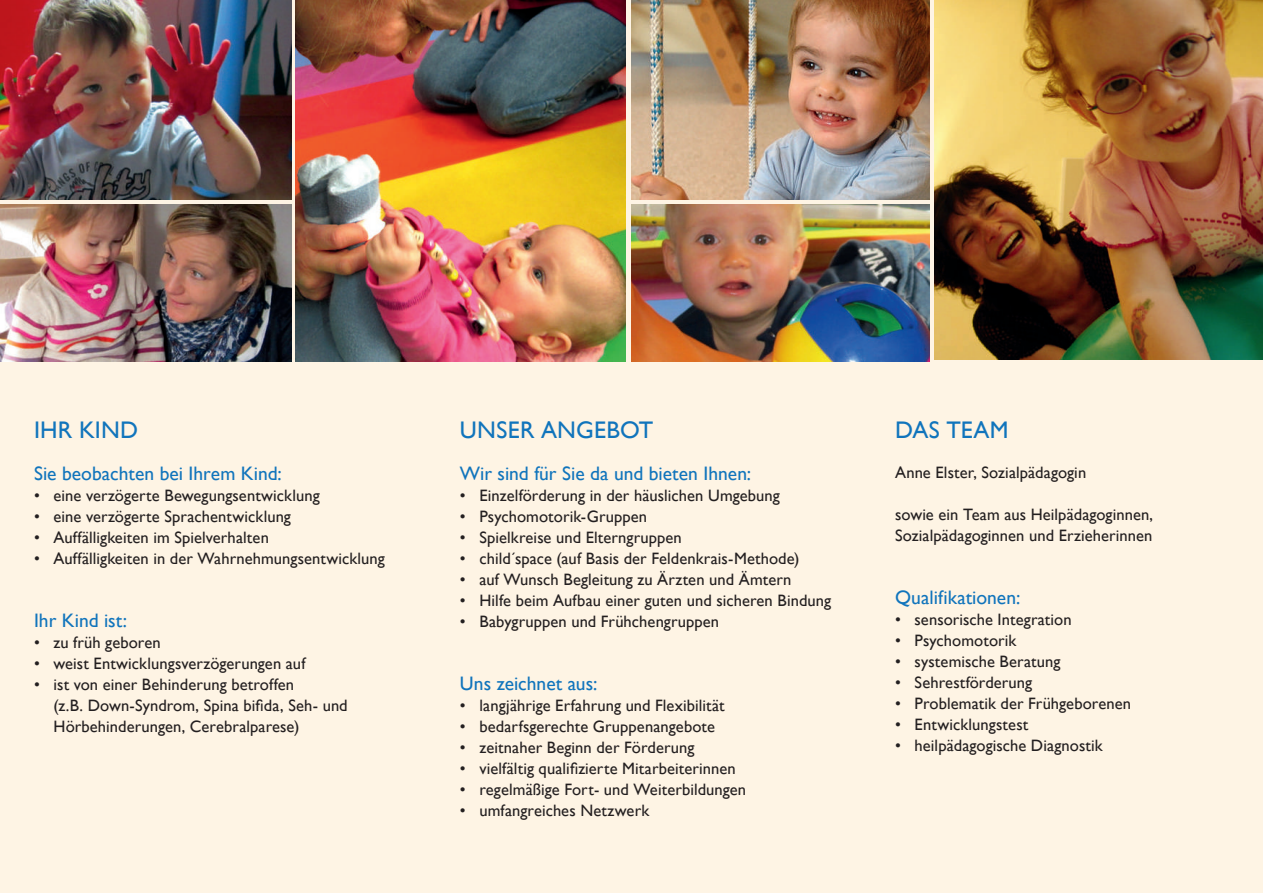
<style>
.page{position:relative;width:1263px;height:893px;background:#fef4e4}
.page>*{position:absolute;margin:0;border:0;box-sizing:border-box;transform-origin:0 0}
.t1{font:24px "Gill Sans";letter-spacing:.01em;color:#1074bc}
.t2{font:19.5px "Gill Sans";color:#1074bc}
.t3{font:16.5px/21px "Gill Sans";letter-spacing:.005em;color:#231f20}
</style>
<div class="page">
<img style="left:296px;top:0;width:329px;height:361px">
<img style="left:631px;top:0;width:298px;height:200px">
<img style="left:631px;top:204px;width:298px;height:157px">
<img style="left:0;top:0;width:291px;height:200px">
<img style="left:0;top:204px;width:291px;height:157px">
<img style="left:935px;top:0;width:328px;height:360px">
<h1 class="t1" style="left:34px;top:416px;width:106px">IHR KIND</h1>
<p class="t2" style="left:34px;top:462px;width:249px">Sie beobachten bei Ihrem Kind:</p>
<p class="t3" style="left:34px;top:485px;width:287px">• eine verzögerte Bewegungsentwicklung</p>
<p class="t3" style="left:34px;top:506px;width:258px">• eine verzögerte Sprachentwicklung</p>
<p class="t3" style="left:34px;top:527px;width:236px">• Auffälligkeiten im Spielverhalten</p>
<p class="t3" style="left:34px;top:548px;width:352px">• Auffälligkeiten in der Wahrnehmungsentwicklung</p>
<p class="t2" style="left:34px;top:609px;width:94px">Ihr Kind ist:</p>
<p class="t3" style="left:34px;top:632px;width:128px">• zu früh geboren</p>
<p class="t3" style="left:34px;top:653px;width:273px">• weist Entwicklungsverzögerungen auf</p>
<p class="t3" style="left:54px;top:674px;width:296px;text-indent:-20px">• ist von einer Behinderung betroffen<br>(z.B. Down-Syndrom, Spina bifida, Seh- und<br>Hörbehinderungen, Cerebralparese)</p>
<h1 class="t1" style="left:460px;top:416px;width:195px">UNSER ANGEBOT</h1>
<p class="t2" style="left:460px;top:462px;width:293px">Wir sind für Sie da und bieten Ihnen:</p>
<p class="t3" style="left:460px;top:485px;width:321px">• Einzelförderung in der häuslichen Umgebung</p>
<p class="t3" style="left:460px;top:506px;width:189px">• Psychomotorik-Gruppen</p>
<p class="t3" style="left:460px;top:527px;width:223px">• Spielkreise und Elterngruppen</p>
<p class="t3" style="left:460px;top:548px;width:341px">• child´space (auf Basis der Feldenkrais-Methode)</p>
<p class="t3" style="left:460px;top:569px;width:333px">• auf Wunsch Begleitung zu Ärzten und Ämtern</p>
<p class="t3" style="left:460px;top:590px;width:373px">• Hilfe beim Aufbau einer guten und sicheren Bindung</p>
<p class="t3" style="left:460px;top:611px;width:261px">• Babygruppen und Frühchengruppen</p>
<p class="t2" style="left:460px;top:672px;width:139px">Uns zeichnet aus:</p>
<p class="t3" style="left:460px;top:695px;width:266px">• langjährige Erfahrung und Flexibilität</p>
<p class="t3" style="left:460px;top:716px;width:257px">• bedarfsgerechte Gruppenangebote</p>
<p class="t3" style="left:460px;top:737px;width:236px">• zeitnaher Beginn der Förderung</p>
<p class="t3" style="left:460px;top:758px;width:277px">• vielfältig qualifizierte Mitarbeiterinnen</p>
<p class="t3" style="left:460px;top:779px;width:288px">• regelmäßige Fort- und Weiterbildungen</p>
<p class="t3" style="left:460px;top:800px;width:191px">• umfangreiches Netzwerk</p>
<h1 class="t1" style="left:895px;top:416px;width:115px">DAS TEAM</h1>
<p class="t3" style="left:895px;top:462px;width:193px">Anne Elster, Sozialpädagogin</p>
<p class="t3" style="left:895px;top:504px;width:260px">sowie ein Team aus Heilpädagoginnen,<br>Sozialpädagoginnen und Erzieherinnen</p>
<p class="t2" style="left:895px;top:586px;width:127px">Qualifikationen:</p>
<p class="t3" style="left:895px;top:609px;width:178px">• sensorische Integration</p>
<p class="t3" style="left:895px;top:630px;width:123px">• Psychomotorik</p>
<p class="t3" style="left:895px;top:651px;width:167px">• systemische Beratung</p>
<p class="t3" style="left:895px;top:672px;width:139px">• Sehrestförderung</p>
<p class="t3" style="left:895px;top:693px;width:237px">• Problematik der Frühgeborenen</p>
<p class="t3" style="left:895px;top:714px;width:135px">• Entwicklungstest</p>
<p class="t3" style="left:895px;top:735px;width:209px">• heilpädagogische Diagnostik</p>
</div>
